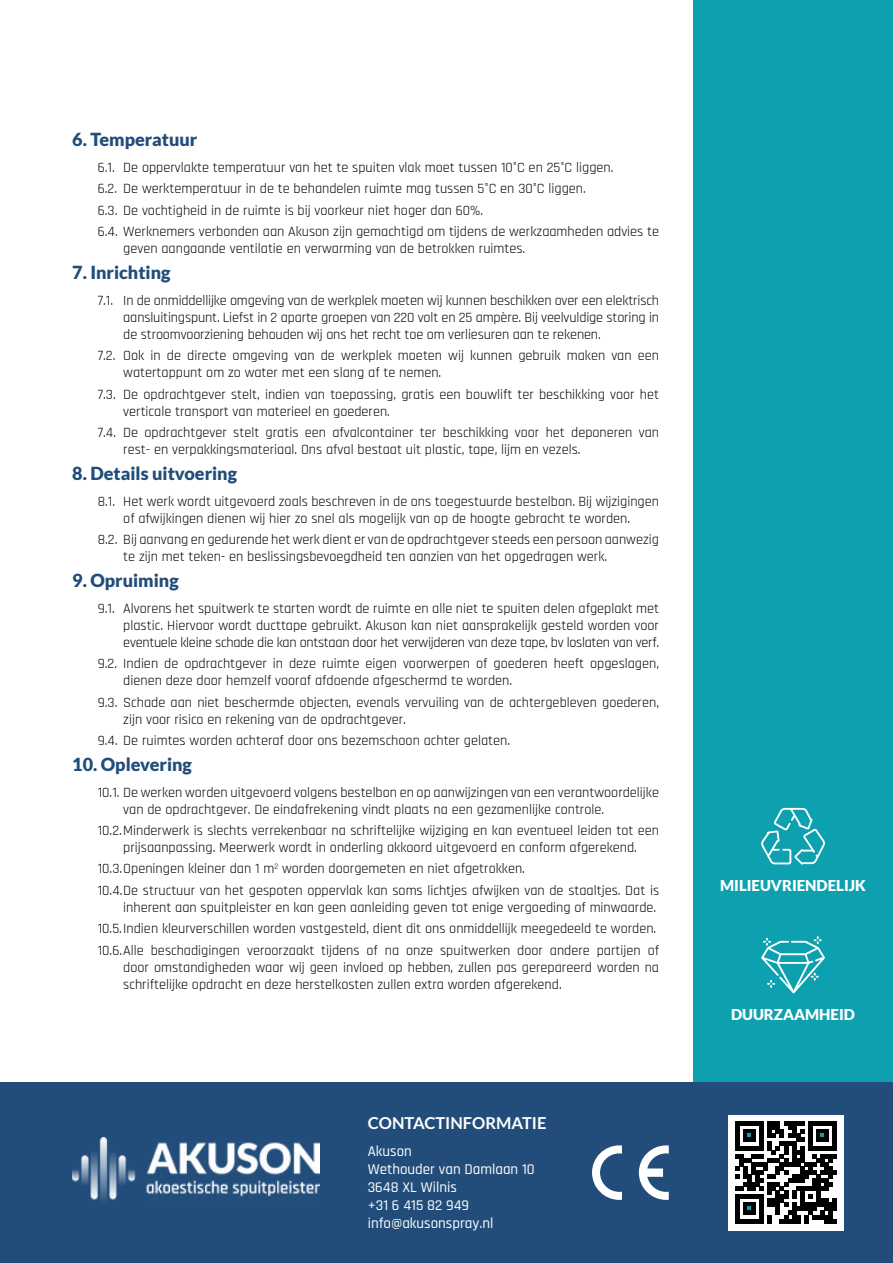
<style>
.page{position:relative;width:893px;height:1263px;background:#fff}
.page>*{position:absolute;margin:0;border:0;box-sizing:border-box;transform-origin:0 0}
.t1{font:900 18px "Lato";color:#224d7a}
.t2{font:700 16.5px "Lato";color:#fff}
.t3{font:500 15px/18px "Rajdhani";color:#fff}
.t4{font:900 15px "Lato";color:#fff}
.t5{font:14.25px/17.1px "Rajdhani";color:#000}
</style>
<div class="page">
<div style="left:693px;top:0;width:200px;height:1089px;background:#0da1b0"></div>
<div style="left:0;top:1082px;width:893px;height:181px;background:#224d7a"></div>
<svg style="left:592px;top:1145px;width:30px;height:55px"></svg>
<svg style="left:639px;top:1145px;width:30px;height:55px"></svg>
<div style="left:728px;top:1115px;width:116px;height:115px;background:#fff"></div>
<svg style="left:735px;top:1121px;width:102px;height:102px"></svg>
<img style="left:72px;top:1138px;width:248px;height:63px">
<svg style="left:761px;top:808px;width:64px;height:56px"></svg>
<svg style="left:761px;top:936px;width:64px;height:57px"></svg>
<p class="t1" style="left:72px;top:129px;width:127px">6. Temperatuur</p>
<p class="t5" style="left:98px;top:157px;width:563px;line-height:21.3px">6.1. De oppervlakte temperatuur van het te spuiten vlak moet tussen 10°C en 25°C liggen.<br>6.2. De werktemperatuur in de te behandelen ruimte mag tussen 5°C en 30°C liggen.<br>6.3. De vochtigheid in de ruimte is bij voorkeur niet hoger dan 60%.<br>6.4. Werknemers verbonden aan Akuson zijn gemachtigd om tijdens de werkzaamheden advies te</p>
<p class="t5" style="left:123px;top:240px;width:403px">geven aangaande ventilatie en verwarming van de betrokken ruimtes.</p>
<p class="t1" style="left:72px;top:262px;width:100px">7. Inrichting</p>
<p class="t5" style="left:123px;top:292px;width:537px;text-align:justify;text-indent:-26px">7.1. In de onmiddellijke omgeving van de werkplek moeten wij kunnen beschikken over een elektrisch aansluitingspunt. Liefst in 2 aparte groepen van 220 volt en 25 ampère. Bij veelvuldige storing in de stroomvoorziening behouden wij ons het recht toe om verliesuren aan te rekenen.</p>
<p class="t5" style="left:123px;top:347px;width:537px;text-indent:-26px">7.2. Ook in de directe omgeving van de werkplek moeten wij kunnen gebruik maken van een watertappunt om zo water met een slang af te nemen.</p>
<p class="t5" style="left:123px;top:386px;width:537px;text-indent:-26px">7.3. De opdrachtgever stelt, indien van toepassing, gratis een bouwlift ter beschikking voor het verticale transport van materieel en goederen.</p>
<p class="t5" style="left:123px;top:424px;width:537px;text-indent:-26px">7.4. De opdrachtgever stelt gratis een afvalcontainer ter beschikking voor het deponeren van rest- en verpakkingsmateriaal. Ons afval bestaat uit plastic, tape, lijm en vezels.</p>
<p class="t1" style="left:72px;top:463px;width:166px">8. Details uitvoering</p>
<p class="t5" style="left:98px;top:493px;width:563px;text-align:center">8.1. Het werk wordt uitgevoerd zoals beschreven in de ons toegestuurde bestelbon. Bij wijzigingen of afwijkingen dienen wij hier zo snel als mogelijk van op de hoogte gebracht te worden.</p>
<p class="t5" style="left:123px;top:531px;width:537px;text-indent:-26px">8.2. Bij aanvang en gedurende het werk dient er van de opdrachtgever steeds een persoon aanwezig te zijn met teken- en beslissingsbevoegdheid ten aanzien van het opgedragen werk.</p>
<p class="t1" style="left:72px;top:570px;width:108px">9. Opruiming</p>
<p class="t5" style="left:123px;top:600px;width:537px;text-align:justify;text-indent:-26px">9.1. Alvorens het spuitwerk te starten wordt de ruimte en alle niet te spuiten delen afgeplakt met plastic. Hiervoor wordt ducttape gebruikt. Akuson kan niet aansprakelijk gesteld worden voor eventuele kleine schade die kan ontstaan door het verwijderen van deze tape, bv loslaten van verf.</p>
<p class="t5" style="left:123px;top:655px;width:537px;text-indent:-26px">9.2. Indien de opdrachtgever in deze ruimte eigen voorwerpen of goederen heeft opgeslagen, dienen deze door hemzelf vooraf afdoende afgeschermd te worden.</p>
<p class="t5" style="left:123px;top:694px;width:537px;text-indent:-26px">9.3. Schade aan niet beschermde objecten, evenals vervuiling van de achtergebleven goederen, zijn voor risico en rekening van de opdrachtgever.</p>
<p class="t5" style="left:98px;top:732px;width:414px">9.4. De ruimtes worden achteraf door ons bezemschoon achter gelaten.</p>
<p class="t1" style="left:72px;top:754px;width:121px">10. Oplevering</p>
<p class="t5" style="left:123px;top:784px;width:537px;text-indent:-26px">10.1. De werken worden uitgevoerd volgens bestelbon en op aanwijzingen van een verantwoordelijke van de opdrachtgever. De eindafrekening vindt plaats na een gezamenlijke controle.</p>
<p class="t5" style="left:98px;top:822px;width:563px;text-align:center">10.2.Minderwerk is slechts verrekenbaar na schriftelijke wijziging en kan eventueel leiden tot een prijsaanpassing. Meerwerk wordt in onderling akkoord uitgevoerd en conform afgerekend.</p>
<p class="t5" style="left:98px;top:859px;width:563px;line-height:21.3px">10.3.Openingen kleiner dan 1 m<sup>2</sup> worden doorgemeten en niet afgetrokken.<br>10.4.De structuur van het gespoten oppervlak kan soms lichtjes afwijken van de staaltjes. Dat is</p>
<p class="t5" style="left:98px;top:897px;width:563px;line-height:21.3px;text-indent:26px">inherent aan spuitpleister en kan geen aanleiding geven tot enige vergoeding of minwaarde.<br>10.5.Indien kleurverschillen worden vastgesteld, dient dit ons onmiddellijk meegedeeld te worden.<br>10.6.Alle beschadigingen veroorzaakt tijdens of na onze spuitwerken door andere partijen of</p>
<p class="t5" style="left:123px;top:959px;width:537px">door omstandigheden waar wij geen invloed op hebben, zullen pas gerepareerd worden na schriftelijke opdracht en deze herstelkosten zullen extra worden afgerekend.</p>
<p class="t2" style="left:368px;top:1113px;width:180px">CONTACTINFORMATIE</p>
<p class="t3" style="left:368px;top:1142px;width:168px">Akuson<br>Wethouder van Damlaan 10<br>3648 XL Wilnis<br>+31 6 415 82 949 info@akusonspray.nl</p>
<p class="t4" style="left:720px;top:876px;width:147px">milieuvriendelijk</p>
<p class="t4" style="left:731px;top:1006px;width:125px">Duurzaamheid</p>
</div>
